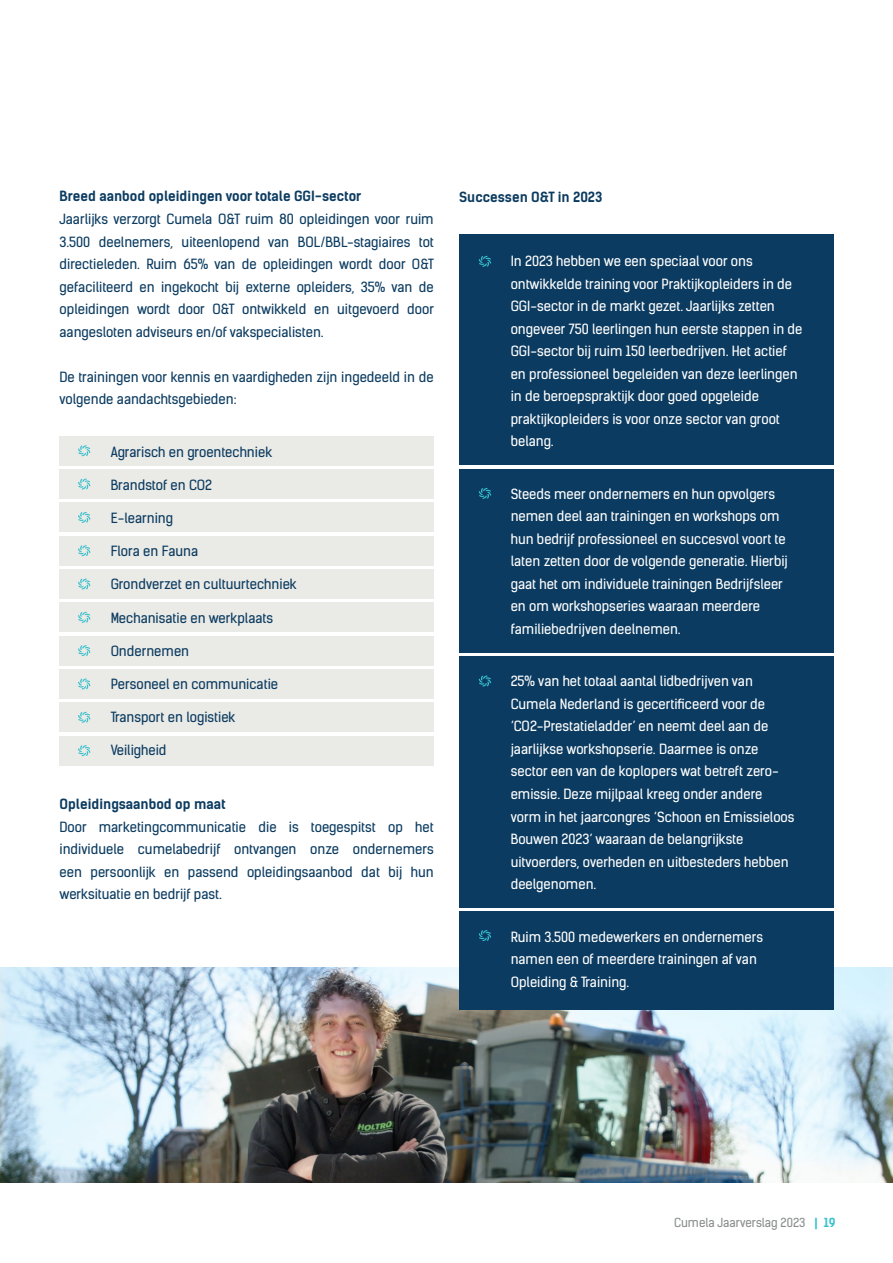
<style>
.page{position:relative;width:893px;height:1263px;background:#fff}
.page>*{position:absolute;margin:0;border:0;box-sizing:border-box;transform-origin:0 0}
.t1{font:13.5px/22.5px "Kelson Sans";color:#fff}
.t2{font:13.5px/22.5px "Kelson Sans";color:#0b3b60;text-align:justify}
.t3{font:700 13.5px "Kelson Sans";color:#0b3b60}
.t4{font:12px "Kelson Sans";color:#8b8e8f}
.s1{font-weight:700;color:#39c1cd}
</style>
<div class="page">
<img style="left:0;top:967px;width:893px;height:215px">
<div style="left:60px;top:436px;width:374px;height:30px;background:#eaeae6"></div>
<div style="left:60px;top:502px;width:374px;height:30px;background:#eaeae6"></div>
<div style="left:60px;top:569px;width:374px;height:30px;background:#eaeae6"></div>
<div style="left:60px;top:469px;width:374px;height:30px;background:#eaeae6"></div>
<div style="left:60px;top:536px;width:374px;height:29px;background:#eaeae6"></div>
<div style="left:60px;top:602px;width:374px;height:30px;background:#eaeae6"></div>
<div style="left:60px;top:669px;width:374px;height:30px;background:#eaeae6"></div>
<div style="left:60px;top:736px;width:374px;height:29px;background:#eaeae6"></div>
<div style="left:60px;top:636px;width:374px;height:29px;background:#eaeae6"></div>
<div style="left:60px;top:702px;width:374px;height:30px;background:#eaeae6"></div>
<div style="left:459px;top:235px;width:374px;height:230px;background:#0b3b60"></div>
<div style="left:459px;top:469px;width:374px;height:184px;background:#0b3b60"></div>
<div style="left:459px;top:656px;width:374px;height:252px;background:#0b3b60"></div>
<div style="left:459px;top:911px;width:374px;height:99px;background:#0b3b60"></div>
<svg style="left:78px;top:445px;width:12px;height:11px"></svg>
<svg style="left:78px;top:478px;width:12px;height:12px"></svg>
<svg style="left:78px;top:512px;width:12px;height:11px"></svg>
<svg style="left:78px;top:545px;width:12px;height:11px"></svg>
<svg style="left:78px;top:578px;width:12px;height:11px"></svg>
<svg style="left:78px;top:612px;width:12px;height:11px"></svg>
<svg style="left:78px;top:645px;width:12px;height:11px"></svg>
<svg style="left:78px;top:678px;width:12px;height:11px"></svg>
<svg style="left:78px;top:712px;width:12px;height:11px"></svg>
<svg style="left:78px;top:745px;width:12px;height:11px"></svg>
<svg style="left:479px;top:256px;width:12px;height:11px"></svg>
<svg style="left:479px;top:488px;width:12px;height:11px"></svg>
<svg style="left:479px;top:675px;width:12px;height:11px"></svg>
<svg style="left:479px;top:930px;width:12px;height:11px"></svg>
<p class="t3" style="left:60px;top:188px;width:303px">Breed aanbod opleidingen voor totale GGI-sector</p>
<p class="t2" style="left:60px;top:208px;width:376px">Jaarlijks verzorgt Cumela O&amp;T ruim 80 opleidingen voor ruim 3.500 deelnemers, uiteenlopend van BOL/BBL-stagiaires tot directieleden. Ruim 65% van de opleidingen wordt door O&amp;T gefaciliteerd en ingekocht bij externe opleiders, 35% van de opleidingen wordt door O&amp;T ontwikkeld en uitgevoerd door aangesloten adviseurs en/of vakspecialisten.</p>
<p class="t2" style="left:60px;top:365px;width:376px">De trainingen voor kennis en vaardigheden zijn ingedeeld in de volgende aandachtsgebieden:</p>
<p class="t2" style="left:111px;top:440px;width:163px">Agrarisch en groentechniek</p>
<p class="t2" style="left:111px;top:474px;width:103px">Brandstof en CO2</p>
<p class="t2" style="left:111px;top:507px;width:64px">E-learning</p>
<p class="t2" style="left:111px;top:540px;width:89px">Flora en Fauna</p>
<p class="t2" style="left:111px;top:573px;width:188px">Grondverzet en cultuurtechniek</p>
<p class="t2" style="left:111px;top:606px;width:164px">Mechanisatie en werkplaats</p>
<p class="t2" style="left:111px;top:639px;width:80px">Ondernemen</p>
<p class="t2" style="left:111px;top:673px;width:169px">Personeel en communicatie</p>
<p class="t2" style="left:111px;top:706px;width:126px">Transport en logistiek</p>
<p class="t2" style="left:111px;top:739px;width:57px">Veiligheid</p>
<p class="t3" style="left:60px;top:795px;width:168px">Opleidingsaanbod op maat</p>
<p class="t2" style="left:60px;top:815px;width:376px">Door marketingcommunicatie die is toegespitst op het individuele cumelabedrijf ontvangen onze ondernemers een persoonlijk en passend opleidingsaanbod dat bij hun werksituatie en bedrijf past.</p>
<p class="t3" style="left:459px;top:188px;width:145px">Successen O&amp;T in 2023</p>
<p class="t1" style="left:511px;top:250px;width:293px;text-indent:-27px">• In 2023 hebben we een speciaal voor ons ontwikkelde training voor Praktijkopleiders in de GGI-sector in de markt gezet. Jaarlijks zetten ongeveer 750 leerlingen hun eerste stappen in de GGI-sector bij ruim 150 leerbedrijven. Het actief en professioneel begeleiden van deze leerlingen in de beroepspraktijk door goed opgeleide praktijkopleiders is voor onze sector van groot belang.</p>
<p class="t1" style="left:511px;top:482px;width:279px;text-indent:-27px">• Steeds meer ondernemers en hun opvolgers nemen deel aan trainingen en workshops om hun bedrijf professioneel en succesvol voort te laten zetten door de volgende generatie. Hierbij gaat het om individuele trainingen Bedrijfsleer en om workshopseries waaraan meerdere familiebedrijven deelnemen.</p>
<p class="t1" style="left:511px;top:670px;width:285px;text-indent:-27px">• 25% van het totaal aantal lidbedrijven van Cumela Nederland is gecertificeerd voor de ‘CO2-Prestatieladder’ en neemt deel aan de jaarlijkse workshopserie. Daarmee is onze sector een van de koplopers wat betreft zero&shy;emissie. Deze mijlpaal kreeg onder andere vorm in het jaarcongres ‘Schoon en Emissieloos Bouwen 2023’ waaraan de belangrijkste uitvoerders, overheden en uitbesteders hebben deelgenomen.</p>
<p class="t1" style="left:511px;top:925px;width:254px;text-indent:-27px">• Ruim 3.500 medewerkers en ondernemers namen een of meerdere trainingen af van<br>Opleiding &amp; Training.</p>
<p class="t4" style="left:674px;top:1215px;width:163px">Cumela Jaarverslag 2023 <span class="s1">| 19</span></p>
</div>
